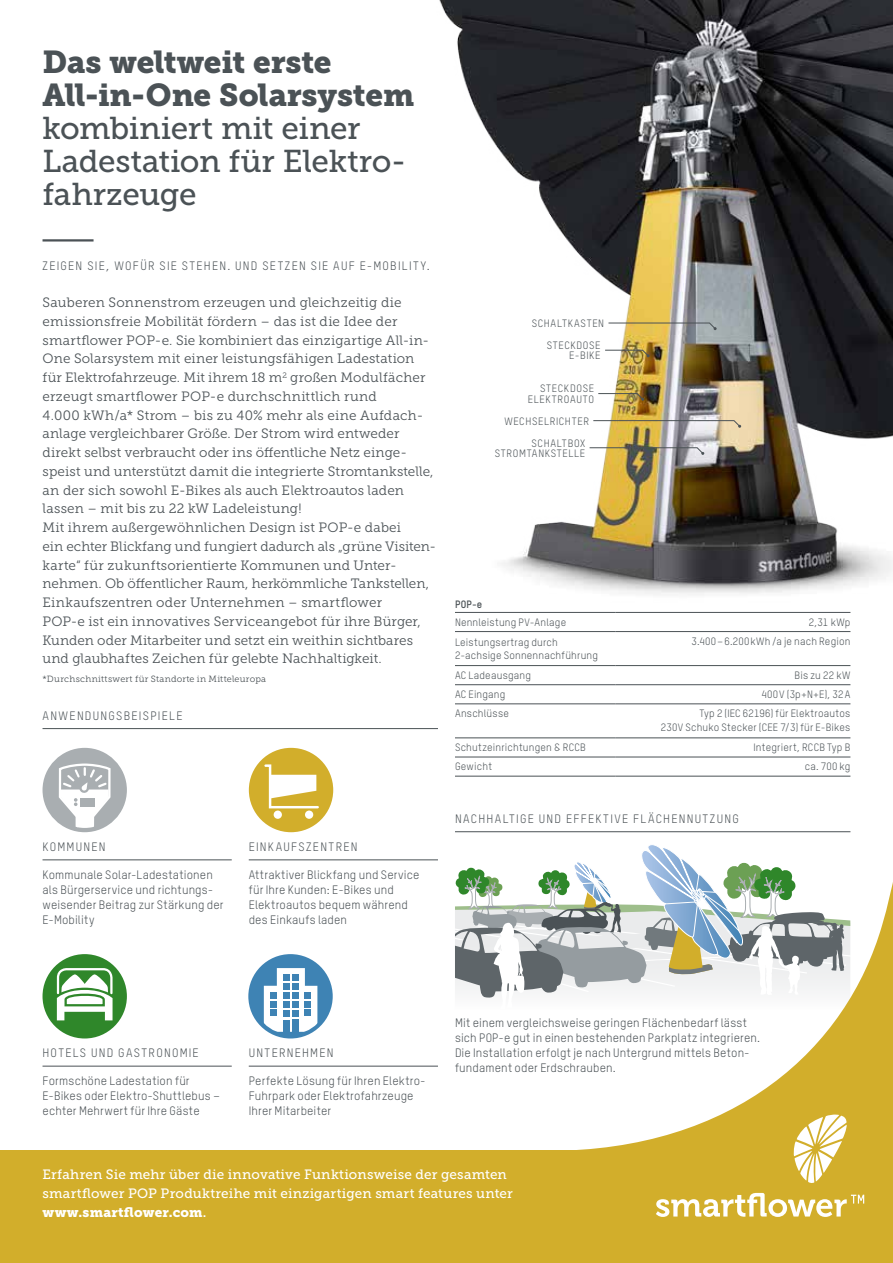
<style>
.page{position:relative;width:893px;height:1263px;background:#fff}
.page>*{position:absolute;margin:0;border:0;box-sizing:border-box;transform-origin:0 0}
.t1{font:31.5px/33px "Museo Slab 500";letter-spacing:-.01em;color:#4b5256}
.t2{font:31.5px/33px "Museo Slab 900";letter-spacing:-.01em;color:#4b5256}
.t3{font:13.5px/18.8px "Museo Slab 300";letter-spacing:.01em;color:#4b5256}
.t4{font:13.5px/18.8px "Museo Slab 500";letter-spacing:.01em;color:#fff}
.t5{font:13.5px "Museo Slab 900";letter-spacing:.015em;color:#fff}
.t6{font:12px/15px "TSTARPRO";letter-spacing:.01em;color:#4b5256}
.t7{font:12px "TSTAR";letter-spacing:.105em;color:#4b5256}
.t8{font:10.5px/13.5px "TSTARPRO";letter-spacing:.015em;color:#4b5256}
.t9{font:10.5px/10.5px "TSTAR";letter-spacing:.055em;color:#4b5256;text-align:right}
.t10{font:10.5px "TSTAR";letter-spacing:.02em;color:#4b5256}
.t11{font:700 10.5px "TSTARPRO";color:#4b5256}
.t12{font:9px "Museo Slab 300";letter-spacing:.035em;color:#4b5256}
.s1{font-family:"Museo Slab 700"}
</style>
<div class="page">
<div style="left:0;top:1151px;width:893px;height:112px;background:#d2ae2b"></div>
<svg style="left:548px;top:831px;width:345px;height:320px"></svg>
<img style="left:439px;top:0;width:454px;height:613px">
<svg style="left:353px;top:844px;width:511px;height:171px"></svg>
<svg style="left:656px;top:1193px;width:208px;height:24px"></svg>
<svg style="left:793px;top:1114px;width:54px;height:69px"></svg>
<hr style="left:455px;top:612px;width:161px;height:1px;background:#4b5256">
<hr style="left:455px;top:631px;width:161px;height:1px;background:#4b5256">
<hr style="left:455px;top:665px;width:161px;height:1px;background:#4b5256">
<hr style="left:455px;top:684px;width:161px;height:1px;background:#4b5256">
<hr style="left:455px;top:704px;width:161px;height:1px;background:#4b5256">
<hr style="left:455px;top:738px;width:161px;height:1px;background:#4b5256">
<hr style="left:455px;top:757px;width:161px;height:1px;background:#4b5256">
<hr style="left:455px;top:776px;width:161px;height:1px;background:#4b5256">
<hr style="left:616px;top:612px;width:234px;height:1px;background:#4b5256">
<hr style="left:616px;top:631px;width:234px;height:1px;background:#4b5256">
<hr style="left:616px;top:665px;width:234px;height:1px;background:#4b5256">
<hr style="left:616px;top:684px;width:234px;height:1px;background:#4b5256">
<hr style="left:616px;top:704px;width:234px;height:1px;background:#4b5256">
<hr style="left:616px;top:738px;width:234px;height:1px;background:#4b5256">
<hr style="left:616px;top:757px;width:234px;height:1px;background:#4b5256">
<hr style="left:616px;top:776px;width:234px;height:1px;background:#4b5256">
<hr style="left:43px;top:239px;width:51px;height:3px;background:#4b5256">
<hr style="left:43px;top:728px;width:395px;height:1px;background:#4b5256">
<hr style="left:43px;top:1066px;width:189px;height:1px;background:#4b5256">
<hr style="left:249px;top:1066px;width:189px;height:1px;background:#4b5256">
<svg style="left:608px;top:322px;width:109px;height:8px"></svg>
<svg style="left:589px;top:447px;width:115px;height:8px"></svg>
<svg style="left:593px;top:420px;width:148px;height:8px"></svg>
<svg style="left:604px;top:349px;width:46px;height:8px"></svg>
<svg style="left:598px;top:393px;width:46px;height:8px"></svg>
<hr style="left:43px;top:859px;width:189px;height:1px;background:#4b5256">
<hr style="left:455px;top:831px;width:395px;height:1px;background:#4b5256">
<hr style="left:249px;top:859px;width:189px;height:1px;background:#4b5256">
<div style="left:248px;top:954px;width:85px;height:84px;background:#3e83b4;border-radius:50%"></div>
<svg style="left:264px;top:968px;width:53px;height:64px"></svg>
<div style="left:283px;top:1020px;width:7px;height:12px;background:#3e83b4"></div>
<div style="left:249px;top:748px;width:84px;height:84px;background:#d2ae2b;border-radius:50%"></div>
<svg style="left:264px;top:764px;width:55px;height:45px"></svg>
<div style="left:274px;top:810px;width:8px;height:9px;background:#fff;border-radius:50%"></div>
<div style="left:305px;top:810px;width:8px;height:9px;background:#fff;border-radius:50%"></div>
<div style="left:43px;top:954px;width:84px;height:84px;background:#2f872a;border-radius:50%"></div>
<svg style="left:56px;top:968px;width:57px;height:52px"></svg>
<div style="left:44px;top:750px;width:81px;height:80px;background:#a9aeb1;border-radius:50%"></div>
<div style="left:43px;top:748px;width:84px;height:84px;border:4px solid #a9aeb1;border-radius:50%"></div>
<div style="left:47px;top:752px;width:76px;height:76px;background:#a9aeb1;border-radius:50%"></div>
<svg style="left:58px;top:763px;width:54px;height:65px"></svg>
<h1 class="t2" style="left:43px;top:46px;width:373px">Das weltweit erste<br>All-in-One Solarsystem</h1>
<h1 class="t1" style="left:43px;top:112px;width:365px">kombiniert mit einer<br>Ladestation für Elektro&shy;fahrzeuge</h1>
<p class="t7" style="left:43px;top:258px;width:389px">ZEIGEN SIE, WOFÜR SIE STEHEN. UND SETZEN SIE AUF E-MOBILITY.</p>
<p class="t3" style="left:43px;top:293px;width:395px">Sauberen Sonnenstrom erzeugen und gleichzeitig die emissionsfreie Mobilität fördern – das ist die Idee der smartflower POP-e. Sie kombiniert das einzigartige All-in-One Solarsystem mit einer leistungsfähigen Ladestation für Elektrofahrzeuge. Mit ihrem 18 m<sup>2</sup> großen Modulfächer erzeugt smartflower POP-e durchschnittlich rund<br>4.000 kWh/a* Strom – bis zu 40% mehr als eine Aufdach&shy;anlage vergleichbarer Größe. Der Strom wird entweder direkt selbst verbraucht oder ins öffentliche Netz einge&shy;speist und unterstützt damit die integrierte Stromtankstelle, an der sich sowohl E-Bikes als auch Elektroautos laden lassen – mit bis zu 22 kW Ladeleistung!<br>Mit ihrem außergewöhnlichen Design ist POP-e dabei<br>ein echter Blickfang und fungiert dadurch als „grüne Visiten&shy;karte“ für zukunftsorientierte Kommunen und Unter&shy;nehmen. Ob öffentlicher Raum, herkömmliche Tankstellen, Einkaufszentren oder Unternehmen – smartflower<br>POP-e ist ein innovatives Serviceangebot für ihre Bürger, Kunden oder Mitarbeiter und setzt ein weithin sichtbares und glaubhaftes Zeichen für gelebte Nachhaltigkeit.</p>
<p class="t12" style="left:43px;top:674px;width:225px">*Durchschnittswert für Standorte in Mitteleuropa</p>
<p class="t7" style="left:43px;top:708px;width:141px">ANWENDUNGSBEISPIELE</p>
<p class="t7" style="left:43px;top:839px;width:65px">KOMMUNEN</p>
<p class="t7" style="left:249px;top:839px;width:110px">EINKAUFSZENTREN</p>
<p class="t6" style="left:43px;top:867px;width:183px">Kommunale Solar-Ladestationen als Bürgerservice und richtungs&shy;weisender Beitrag zur Stärkung der<br>E-Mobility</p>
<p class="t6" style="left:249px;top:867px;width:172px">Attraktiver Blickfang und Service für Ihre Kunden: E-Bikes und<br>Elektroautos bequem während des Einkaufs laden</p>
<p class="t9" style="left:532px;top:318px;width:74px">SCHALTKASTEN</p>
<p class="t9" style="left:547px;top:340px;width:55px">STECKDOSE<br>E-BIKE</p>
<p class="t9" style="left:528px;top:383px;width:68px">STECKDOSE<br>ELEKTROAUTO</p>
<p class="t9" style="left:504px;top:416px;width:86px">WECHSELRICHTER</p>
<p class="t9" style="left:495px;top:437px;width:92px">SCHALTBOX<br>STROMTANKSTELLE</p>
<p class="t11" style="left:455px;top:597px;width:29px">POP-e</p>
<p class="t8" style="left:455px;top:615px;width:113px">Nennleistung PV-Anlage</p>
<p class="t8" style="left:809px;top:615px;width:43px">2,31 kWp</p>
<p class="t8" style="left:455px;top:635px;width:145px">Leistungsertrag durch<br>2-achsige Sonnennachführung</p>
<p class="t8" style="left:691px;top:634px;width:160px">3.400–6.200kWh/a je nach Region</p>
<p class="t8" style="left:455px;top:668px;width:78px">AC Ladeausgang</p>
<p class="t8" style="left:795px;top:668px;width:57px">Bis zu 22 kW</p>
<p class="t8" style="left:455px;top:687px;width:52px">AC Eingang</p>
<p class="t8" style="left:762px;top:687px;width:90px">400V (3p+N+E), 32A</p>
<p class="t8" style="left:455px;top:706px;width:56px">Anschlüsse</p>
<p class="t8" style="left:661px;top:706px;width:191px;text-align:right">Typ 2 (IEC 62196) für Elektroautos<br>230V Schuko Stecker (CEE 7/3) für E-Bikes</p>
<p class="t8" style="left:455px;top:740px;width:132px">Schutzeinrichtungen &amp; RCCB</p>
<p class="t8" style="left:753px;top:740px;width:98px">Integriert, RCCB Typ B</p>
<p class="t10" style="left:455px;top:760px;width:39px">Gewicht</p>
<p class="t8" style="left:805px;top:759px;width:47px">ca. 700 kg</p>
<p class="t7" style="left:455px;top:811px;width:285px">NACHHALTIGE UND EFFEKTIVE FLÄCHENNUTZUNG</p>
<p class="t7" style="left:43px;top:1046px;width:158px">HOTELS UND GASTRONOMIE</p>
<p class="t7" style="left:249px;top:1046px;width:86px">UNTERNEHMEN</p>
<p class="t6" style="left:43px;top:1073px;width:179px">Formschöne Ladestation für<br>E-Bikes oder Elektro-Shuttlebus – echter Mehrwert für Ihre Gäste</p>
<p class="t6" style="left:249px;top:1073px;width:178px">Perfekte Lösung für Ihren Elektro-<br>Fuhrpark oder Elektrofahrzeuge<br>Ihrer Mitarbeiter</p>
<p class="t6" style="left:455px;top:1014px;width:307px">Mit einem vergleichsweise geringen Flächenbedarf lässt sich POP-e gut in einen bestehenden Parkplatz integrieren.<br>Die Installation erfolgt je nach Untergrund mittels Beton&shy;fundament oder Erdschrauben.</p>
<p class="t4" style="left:43px;top:1165px;width:472px">Erfahren Sie mehr über die innovative Funktionsweise der gesamten smartflower POP Produktreihe mit einzigartigen smart features unter</p>
<p class="t5" style="left:43px;top:1204px;width:166px">www.smartflower.com<span class="s1">.</span></p>
</div>
